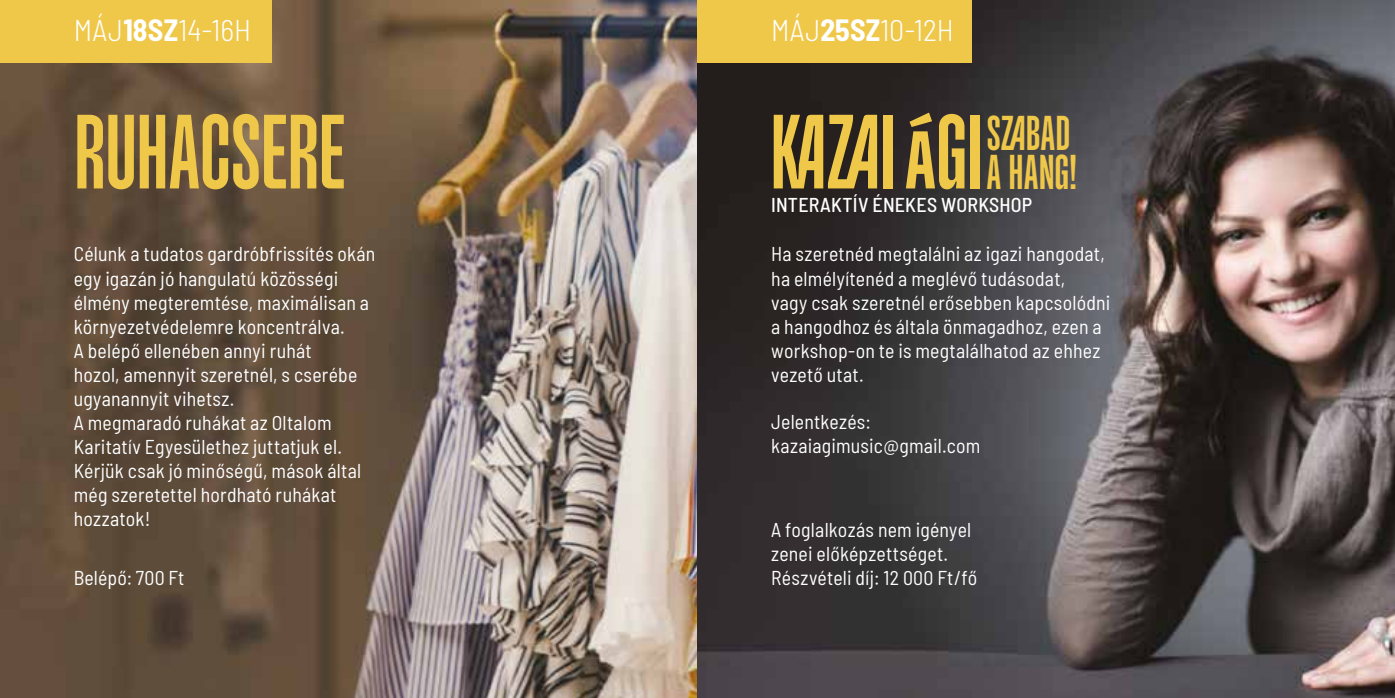
<style>
.page{position:relative;width:1395px;height:698px;background:#fff}
.page>*{position:absolute;margin:0;border:0;box-sizing:border-box;transform-origin:0 0}
.t1{font:92px "Monologue";letter-spacing:-.005em;color:#efc749}
.t2{font:42.8px/39px "Monologue";letter-spacing:.01em;color:#efc749}
.t3{font:300 semi-condensed 30px "Barlow";letter-spacing:.005em;color:#fff}
.t4{font:semi-condensed 20px/24px "Barlow";letter-spacing:.01em;color:#fff}
.t5{font:500 semi-condensed 20px "Barlow";letter-spacing:.01em;color:#fff}
.s1{font-weight:700}
</style>
<div class="page">
<img style="left:0;top:0;width:1395px;height:697px">
<div style="left:0;top:0;width:271px;height:62px;background:#efc749"></div>
<div style="left:697px;top:0;width:274px;height:62px;background:#efc749"></div>
<h3 class="t3" style="left:74px;top:8px;width:179px">MÁJ<span class="s1">18SZ</span>14-16H</h3>
<h1 class="t1" style="left:74px;top:105px;width:273px">RUHACSERE</h1>
<p class="t4" style="left:74px;top:241px;width:303px">Célunk a tudatos gardróbfrissítés okán egy igazán jó hangulatú közösségi élmény megteremtése, maximálisan a környezetvédelemre koncentrálva.<br>A belépő ellenében annyi ruhát<br>hozol, amennyit szeretnél, s cserébe ugyanannyit vihetsz.<br>A megmaradó ruhákat az Oltalom<br>Karitatív Egyesülethez juttatjuk el.<br>Kérjük csak jó minőségű, mások által még szeretettel hordható ruhákat hozzatok!</p>
<p class="t4" style="left:74px;top:563px;width:112px">Belépő: 700 Ft</p>
<h3 class="t3" style="left:771px;top:8px;width:184px">MÁJ<span class="s1">25SZ</span>10-12H</h3>
<h1 class="t1" style="left:770px;top:105px;width:214px">KAZAI ÁGI</h1>
<h2 class="t2" style="left:986px;top:114px;width:92px">SZABAD<br>A HANG!</h2>
<p class="t5" style="left:771px;top:190px;width:263px">INTERAKTÍV ÉNEKES WORKSHOP</p>
<p class="t4" style="left:771px;top:241px;width:341px">Ha szeretnéd megtalálni az igazi hangodat, ha elmélyítenéd a meglévő tudásodat,<br>vagy csak szeretnél erősebben kapcsolódni a hangodhoz és általa önmagadhoz, ezen a workshop-on te is megtalálhatod az ehhez vezető utat.</p>
<p class="t4" style="left:771px;top:408px;width:211px">Jelentkezés: kazaiagimusic@gmail.com</p>
<p class="t4" style="left:771px;top:516px;width:207px">A foglalkozás nem igényel zenei előképzettséget.<br>Részvételi díj: 12 000 Ft/fő</p>
</div>
